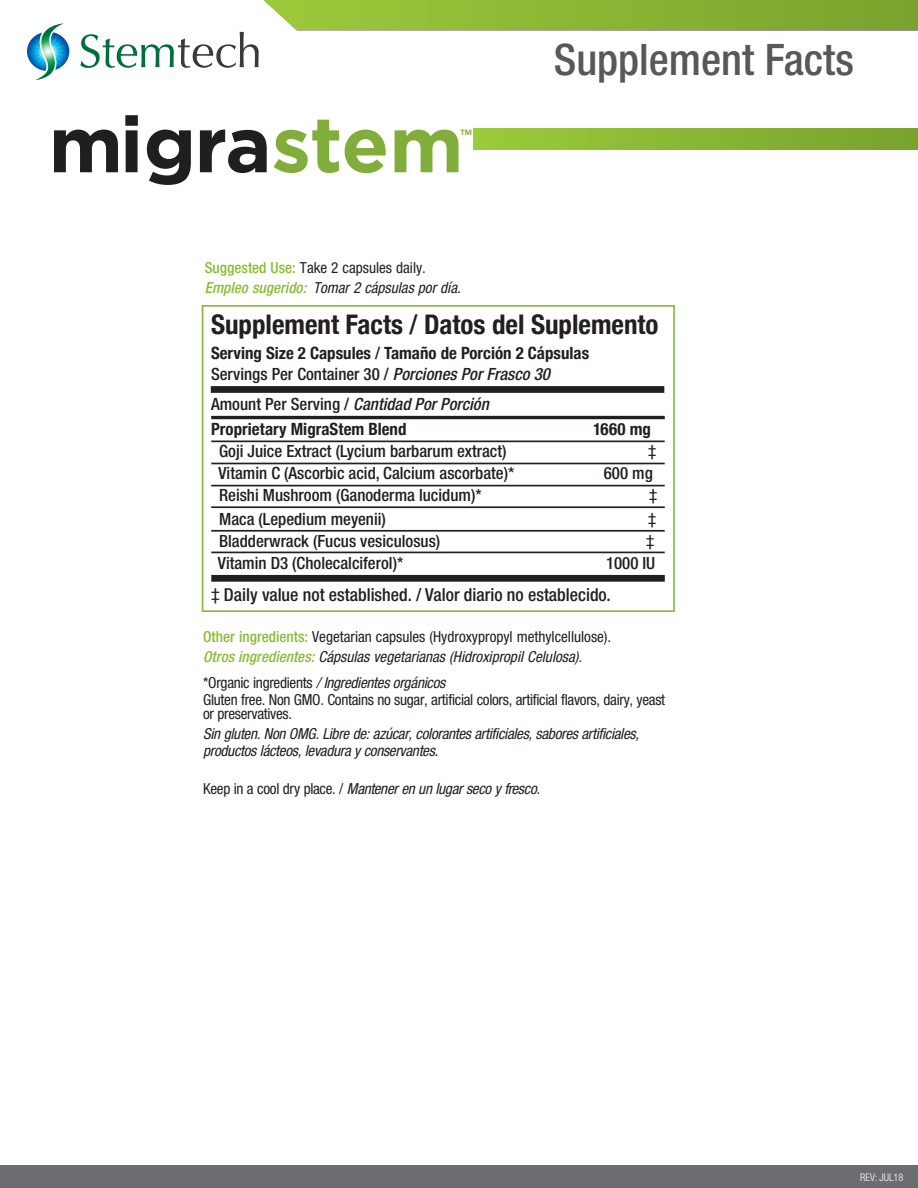
<style>
.page{position:relative;width:918px;height:1188px;background:#fff}
.page>*{position:absolute;margin:0;border:0;box-sizing:border-box;transform-origin:0 0}
.t1{font:500 condensed 43.5px "Helvetica Neue LTW1 G";color:#57585a}
.t2{font:700 condensed 27px "Helvetica Neue";color:#231f20}
.t3{font:500 condensed 17.85px "Helvetica Neue";color:#231f20}
.t4{font:500 condensed 16.95px "Helvetica Neue";color:#231f20}
.t5{font:700 condensed 16.95px "Helvetica Neue";color:#231f20}
.t6{font:italic 500 condensed 16.95px "Helvetica Neue";color:#231f20}
.t7{font:condensed 16.95px "Helvetica Neue";color:#231f20}
.t8{font:italic condensed 15.15px/17px "Helvetica Neue";letter-spacing:-.02em;color:#231f20}
.t9{font:italic condensed 15.15px/20.2px "Helvetica Neue";color:#231f20}
.t10{font:condensed 15.15px/13.5px "Helvetica Neue";letter-spacing:-.02em;color:#231f20}
.t11{font:condensed 15.15px "Helvetica Neue";color:#231f20}
.t12{font:300 condensed 10.5px "Helvetica Neue";color:#fff}
.t13{font:900 7.65px "Avenir";color:#85b33b}
.s1{font-weight:500;font-style:normal;color:#8cba38}
.s2{font-style:normal}
.s3{font-weight:500;color:#8cba38}
.s4{font-weight:500}
.s5{font-style:italic}
.s6{font-weight:400}
</style>
<div class="page">
<svg style="left:80px;top:0;width:838px;height:68px"></svg>
<svg style="left:27px;top:23px;width:42px;height:57px"></svg>
<div style="left:0;top:1165px;width:918px;height:23px;background:#6c6d70"></div>
<div style="left:473px;top:128px;width:445px;height:21px;background:linear-gradient(to right,#9ccb3b,#79a12d)"></div>
<svg style="left:54px;top:130px;width:64px;height:42px"></svg>
<svg style="left:125px;top:115px;width:13px;height:57px"></svg>
<svg style="left:147px;top:130px;width:44px;height:55px"></svg>
<svg style="left:200px;top:129px;width:67px;height:44px"></svg>
<svg style="left:274px;top:120px;width:65px;height:53px"></svg>
<svg style="left:345px;top:130px;width:41px;height:43px"></svg>
<svg style="left:395px;top:130px;width:64px;height:42px"></svg>
<div style="left:202px;top:305px;width:473px;height:307px;background:#fff;border:2px solid #8bba3e"></div>
<div style="left:211px;top:386px;width:453px;height:7px;background:#231f20"></div>
<div style="left:211px;top:575px;width:454px;height:7px;background:#231f20"></div>
<hr style="left:211px;top:441px;width:454px;height:1px;background:#231f20">
<hr style="left:211px;top:416px;width:454px;height:3px;background:#231f20">
<hr style="left:211px;top:463px;width:454px;height:1px;background:#231f20">
<hr style="left:211px;top:485px;width:454px;height:1px;background:#231f20">
<hr style="left:211px;top:530px;width:454px;height:2px;background:#231f20">
<hr style="left:211px;top:506px;width:454px;height:2px;background:#231f20">
<hr style="left:211px;top:552px;width:454px;height:1px;background:#231f20">
<p class="t13" style="left:461px;top:126px;width:13px">TM</p>
<h1 class="t1" style="left:554px;top:33px;width:302px">Supplement Facts</h1>
<p class="t9" style="left:205px;top:257px;width:258px"><span class="s1">Suggested Use:</span> <span class="s2">Take 2 capsules daily.<br></span><span class="s3">Empleo sugerido:</span> Tomar 2 cápsulas por día.</p>
<p class="t2" style="left:211px;top:302px;width:449px">Supplement Facts <span class="s4">/</span> Datos del Suplemento</p>
<p class="t5" style="left:211px;top:339px;width:380px">Serving Size 2 Capsules <span class="s4">/</span> Tamaño de Porción 2 Cápsulas</p>
<p class="t4" style="left:211px;top:363px;width:340px">Servings Per Container 30 / <span class="s5">Porciones Por Frasco 30</span></p>
<p class="t6" style="left:211px;top:394px;width:279px"><span class="s2">Amount Per Serving /</span> Cantidad Por Porción</p>
<p class="t5" style="left:211px;top:415px;width:197px">Proprietary MigraStem Blend</p>
<p class="t5" style="left:593px;top:415px;width:59px">1660 mg</p>
<p class="t4" style="left:219px;top:441px;width:289px">Goji Juice Extract (Lycium barbarum extract)</p>
<p class="t7" style="left:648px;top:441px;width:10px">‡</p>
<p class="t4" style="left:219px;top:463px;width:297px">Vitamin C (Ascorbic acid, Calcium ascorbate)*</p>
<p class="t4" style="left:604px;top:463px;width:51px">600 mg</p>
<p class="t4" style="left:219px;top:485px;width:264px">Reishi Mushroom (Ganoderma lucidum)*</p>
<p class="t7" style="left:649px;top:485px;width:10px">‡</p>
<p class="t4" style="left:219px;top:509px;width:168px">Maca (Lepedium meyenii)</p>
<p class="t7" style="left:648px;top:509px;width:10px">‡</p>
<p class="t4" style="left:219px;top:531px;width:223px">Bladderwrack (Fucus vesiculosus)</p>
<p class="t7" style="left:646px;top:531px;width:10px">‡</p>
<p class="t4" style="left:218px;top:553px;width:187px">Vitamin D3 (Cholecalciferol)*</p>
<p class="t4" style="left:606px;top:553px;width:51px">1000 IU</p>
<p class="t3" style="left:211px;top:584px;width:401px"><span class="s6">‡</span> Daily value not established. / Valor diario no establecido.</p>
<p class="t11" style="left:203px;top:628px;width:410px"><span class="s3">Other ingredients:</span> Vegetarian capsules (Hydroxypropyl methylcellulose).</p>
<p class="t9" style="left:203px;top:646px;width:380px"><span class="s3">Otros ingredientes:</span> Cápsulas vegetarianas (Hidroxipropil Celulosa).</p>
<p class="t8" style="left:203px;top:675px;width:244px"><span class="s2">*Organic ingredients</span> / Ingredientes orgánicos</p>
<p class="t10" style="left:203px;top:693px;width:463px">Gluten free. Non GMO. Contains no sugar, artificial colors, artificial flavors, dairy, yeast or preservatives.</p>
<p class="t8" style="left:203px;top:725px;width:437px">Sin gluten. Non OMG. Libre de: azúcar, colorantes artificiales, sabores artificiales, productos lácteos, levadura y conservantes.</p>
<p class="t8" style="left:203px;top:780px;width:338px"><span class="s2">Keep in a cool dry place. /</span> Mantener en un lugar seco y fresco.</p>
<p class="t12" style="left:860px;top:1171px;width:45px">REV: JUL18</p>
</div>
